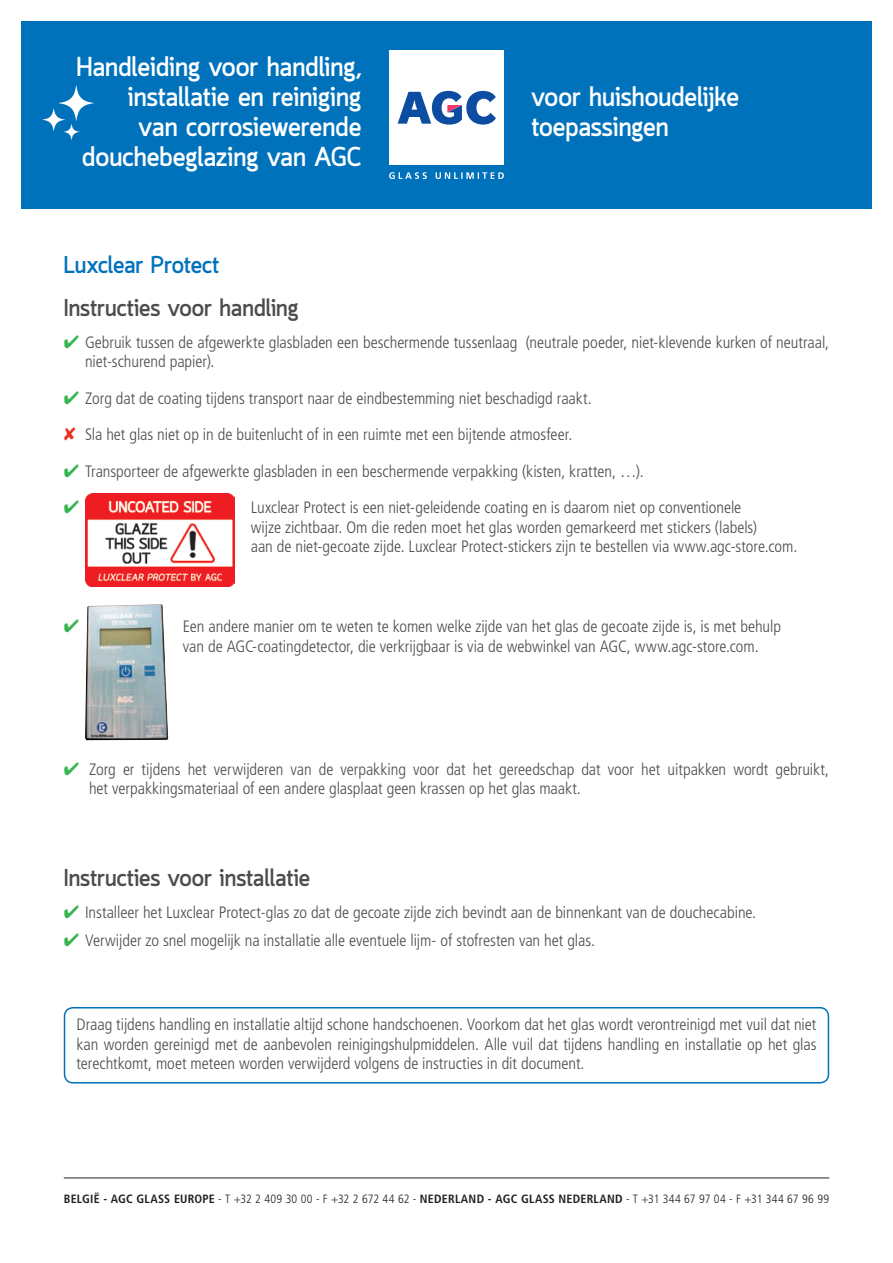
<style>
.page{position:relative;width:893px;height:1263px;background:#fff}
.page>*{position:absolute;margin:0;border:0;box-sizing:border-box;transform-origin:0 0}
.t1{font:700 27px/30px "Quark";color:#fff;text-align:right}
.intro_2{font:700 24px "Quark";color:#4b4c4d}
.intro_2-2{font:700 24px "Quark";letter-spacing:-.005em;color:#0072bc}
.intro_2-3{font:300 condensed 16.5px/19.5px "Frutiger LT Std";letter-spacing:-.005em;color:#4b4c4d}
.t2{font:300 condensed 12px "Frutiger LT Std";letter-spacing:.01em;color:#231f20}
.s1{color:#35b44f}
.s2{color:#ee2e22}
.s3{font-weight:700}
</style>
<div class="page">
<div style="left:21px;top:21px;width:851px;height:187px;background:#0072bc"></div>
<div style="left:390px;top:51px;width:114px;height:114px;background:#fff"></div>
<svg style="left:398px;top:91px;width:98px;height:34px"></svg>
<svg style="left:389px;top:172px;width:115px;height:7px"></svg>
<img style="left:85px;top:493px;width:150px;height:94px">
<img style="left:85px;top:604px;width:83px;height:136px">
<svg style="left:59px;top:86px;width:34px;height:35px"></svg>
<svg style="left:43px;top:108px;width:22px;height:23px"></svg>
<svg style="left:64px;top:124px;width:15px;height:16px"></svg>
<hr style="left:64px;top:1177px;width:765px;height:1px;background:#231f20">
<div style="left:64px;top:1007px;width:765px;height:76px;border:2px solid #0072bc;border-radius:9px"></div>
<p class="t1" style="left:77px;top:54px;width:286px">Handleiding voor handling, installatie en reiniging<br>van corrosiewerende douchebeglazing van AGC</p>
<p class="intro_2-2" style="left:64px;top:251px;width:157px">Luxclear Protect</p>
<p class="t1" style="left:531px;top:84px;width:209px;text-align:left">voor huishoudelijke toepassingen</p>
<p class="intro_2" style="left:64px;top:293px;width:236px">Instructies voor handling</p>
<p class="intro_2-3" style="left:85px;top:333px;width:746px;text-indent:-21px"><span class="s1">✔</span> Gebruik tussen de afgewerkte glasbladen een beschermende tussenlaag (neutrale poeder, niet-klevende kurken of neutraal, niet-schurend papier).</p>
<p class="intro_2-3" style="left:64px;top:389px;width:529px"><span class="s1">✔</span> Zorg dat de coating tijdens transport naar de eindbestemming niet beschadigd raakt.</p>
<p class="intro_2-3" style="left:64px;top:425px;width:510px"><span class="s2">✘</span> Sla het glas niet op in de buitenlucht of in een ruimte met een bijtende atmosfeer.</p>
<p class="intro_2-3" style="left:64px;top:462px;width:581px"><span class="s1">✔</span> Transporteer de afgewerkte glasbladen in een beschermende verpakking (kisten, kratten, …).</p>
<p class="intro_2-3" style="left:251px;top:498px;width:548px">Luxclear Protect is een niet-geleidende coating en is daarom niet op conventionele<br>wijze zichtbaar. Om die reden moet het glas worden gemarkeerd met stickers (labels)<br>aan de niet-gecoate zijde. Luxclear Protect-stickers zijn te bestellen via www.agc-store.com.</p>
<p class="intro_2-3" style="left:183px;top:617px;width:600px">Een andere manier om te weten te komen welke zijde van het glas de gecoate zijde is, is met behulp van de AGC-coatingdetector, die verkrijgbaar is via de webwinkel van AGC, www.agc-store.com.</p>
<p class="intro_2-3" style="left:89px;top:759px;width:742px;text-indent:-25px"><span class="s1">✔</span> Zorg er tijdens het verwijderen van de verpakking voor dat het gereedschap dat voor het uitpakken wordt gebruikt, het verpakkingsmateriaal of een andere glasplaat geen krassen op het glas maakt.</p>
<p class="intro_2" style="left:64px;top:864px;width:248px">Instructies voor installatie</p>
<p class="intro_2-3" style="left:64px;top:903px;width:694px"><span class="s1">✔</span> Installeer het Luxclear Protect-glas zo dat de gecoate zijde zich bevindt aan de binnenkant van de douchecabine.</p>
<p class="intro_2-3" style="left:64px;top:931px;width:533px"><span class="s1">✔</span> Verwijder zo snel mogelijk na installatie alle eventuele lijm- of stofresten van het glas.</p>
<p class="intro_2-3" style="left:77px;top:1015px;width:741px;text-align:justify">Draag tijdens handling en installatie altijd schone handschoenen. Voorkom dat het glas wordt verontreinigd met vuil dat niet kan worden gereinigd met de aanbevolen reinigingshulpmiddelen. Alle vuil dat tijdens handling en installatie op het glas terechtkomt, moet meteen worden verwijderd volgens de instructies in dit document.</p>
<p class="t2" style="left:64px;top:1192px;width:767px"><span class="s3">BELGIË - AGC GLASS EUROPE</span> - T +32 2 409 30 00 - F +32 2 672 44 62 - <span class="s3">NEDERLAND - AGC GLASS NEDERLAND</span> - T +31 344 67 97 04 - F +31 344 67 96 99</p>
</div>
